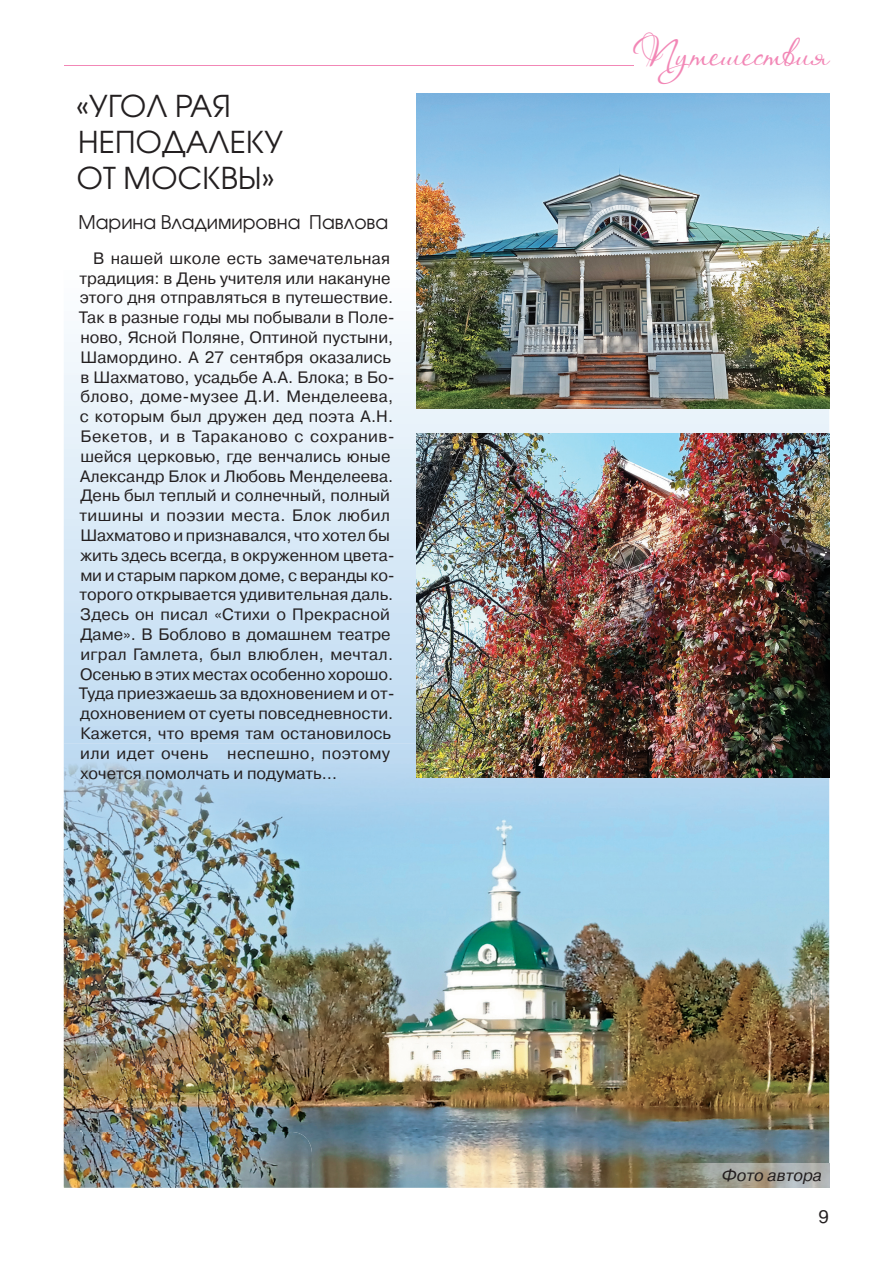
<style>
.page{position:relative;width:893px;height:1263px;background:#fff}
.page>*{position:absolute;margin:0;border:0;box-sizing:border-box;transform-origin:0 0}
.t1{font:36px "Aquarelle";letter-spacing:-.02em;color:#f287b6}
.t2{font:30px/36px "Avant Garde Gothic C";letter-spacing:.01em;color:#231f20}
.t3{font:18.75px "Avant Garde Gothic C";color:#231f20}
.t4{font:18px "Pragmatica C";color:#231f20}
.t5{font:16.5px/19.8px "Pragmatica C";color:#231f20}
.t6{font:italic 16.5px "Pragmatica C";color:#231f20}
</style>
<div class="page">
<svg style="left:64px;top:334px;width:765px;height:410px;background:#dae9f6"></svg>
<img style="left:64px;top:744px;width:714px;height:395px">
<img style="left:778px;top:778px;width:51px;height:385px">
<img style="left:312px;top:1139px;width:467px;height:49px">
<img style="left:64px;top:1132px;width:248px;height:56px">
<img style="left:668px;top:1163px;width:161px;height:25px">
<hr style="left:64px;top:66px;width:570px;height:1px;background:#f287b6">
<img style="left:416px;top:94px;width:413px;height:314px">
<img style="left:416px;top:433px;width:413px;height:345px">
<h2 class="t2" style="left:76px;top:91px;width:208px">«УГОЛ РАЯ<br>НЕПОДАЛЕКУ<br>ОТ МОСКВЫ»</h2>
<p class="t3" style="left:79px;top:215px;width:311px">Марина Владимировна Павлова</p>
<p class="t5" style="left:79px;top:249px;width:318px;text-indent:14px">В нашей школе есть замечательная традиция: в День учителя или накануне этого дня отправляться в путешествие.<br>Так в разные годы мы побывали в Поле&shy;ново, Ясной Поляне, Оптиной пустыни, Шамордино. А 27 сентября оказались в Шахматово, усадьбе А.А. Блока; в Бо&shy;блово, доме-музее Д.И. Менделеева, с которым был дружен дед поэта А.Н.<br>Бекетов, и в Тараканово с сохранив&shy;шейся церковью, где венчались юные Александр Блок и Любовь Менделеева.<br>День был теплый и солнечный, полный тишины и поэзии места. Блок любил Шахматово и признавался, что хотел бы жить здесь всегда, в окруженном цвета&shy;ми и старым парком доме, с веранды ко&shy;торого открывается удивительная даль.<br>Здесь он писал «Стихи о Прекрасной Даме». В Боблово в домашнем театре играл Гамлета, был влюблен, мечтал.<br>Осенью в этих местах особенно хорошо.<br>Туда приезжаешь за вдохновением и от&shy;дохновением от суеты повседневности.<br>Кажется, что время там остановилось или идет очень неспешно, поэтому хочется помолчать и подумать…</p>
<h1 class="t1" style="left:633px;top:32px;width:198px">Путешествия</h1>
<p class="t6" style="left:722px;top:1166px;width:102px">Фото автора</p>
<p class="t4" style="left:818px;top:1210px;width:12px">9</p>
</div>
